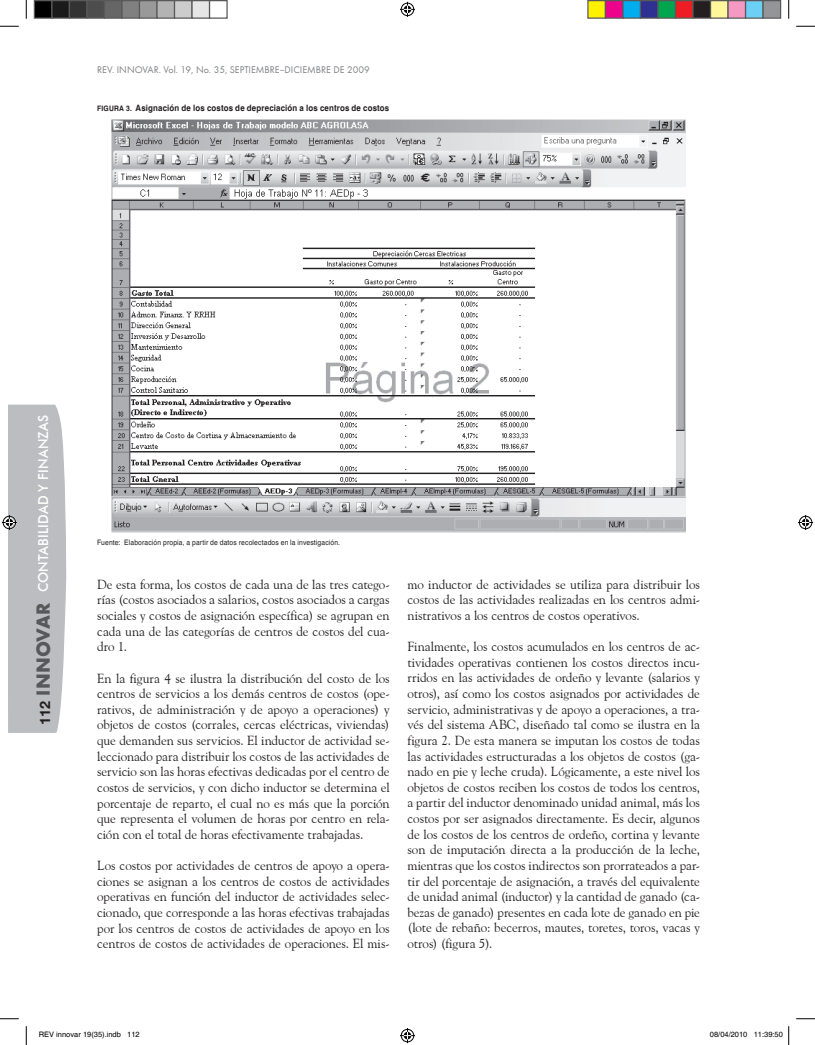
<style>
.page{position:relative;width:815px;height:1045px;background:#fff}
.page>*{position:absolute;margin:0;border:0;box-sizing:border-box;transform-origin:0 0}
.t1{font:700 19.62px "Futura TEE";color:#57585a}
.t2{font:500 13.75px "Futura BT";color:#fff;scale:.95 1}
.t3{font:13.12px/15.6px "Goudy Old Style BT";letter-spacing:-.01em;color:#231f20;text-align:justify}
.t4{font:10px "Futura TEE";color:#808285}
.t5{font:700 8.75px "Helvetica";letter-spacing:.02em;color:#231f20;scale:.9 1}
.t6{font:7.5px "Helvetica";letter-spacing:.02em;color:#231f20;scale:.9 1}
.t7{font:7.5px "Helvetica";color:#000}
.s1{font-family:"Cholla Sans"}
.s2{font-size:7.5px}
.s3{font-family:"Helvetica Neue";font-size:14.38px;color:#231f20}
</style>
<div class="page">
<img style="left:111px;top:119px;width:574px;height:413px">
<svg style="left:0;top:25px;width:19px;height:2px"></svg>
<svg style="left:796px;top:25px;width:18px;height:2px"></svg>
<svg style="left:0;top:1018px;width:19px;height:1px"></svg>
<svg style="left:796px;top:1018px;width:18px;height:1px"></svg>
<svg style="left:25px;top:0;width:2px;height:19px"></svg>
<svg style="left:25px;top:1026px;width:2px;height:19px"></svg>
<svg style="left:788px;top:0;width:1px;height:19px"></svg>
<svg style="left:400px;top:2px;width:15px;height:15px"></svg>
<svg style="left:400px;top:1028px;width:15px;height:15px"></svg>
<svg style="left:2px;top:404px;width:64px;height:329px;background:#c4c5c7"></svg>
<svg style="left:798px;top:515px;width:14px;height:15px"></svg>
<div style="left:34px;top:1px;width:18px;height:17px;background:#000"></div>
<div style="left:34px;top:0;width:18px;height:19px;border:1px solid #595959"></div>
<div style="left:52px;top:1px;width:17px;height:17px;background:#1a1a1a"></div>
<div style="left:51px;top:0;width:19px;height:19px;border:1px solid #595959"></div>
<div style="left:69px;top:1px;width:18px;height:17px;background:#333"></div>
<div style="left:69px;top:0;width:19px;height:19px;border:1px solid #595959"></div>
<div style="left:87px;top:1px;width:17px;height:17px;background:#4d4d4d"></div>
<div style="left:86px;top:0;width:19px;height:19px;border:1px solid #595959"></div>
<div style="left:104px;top:1px;width:18px;height:17px;background:#666"></div>
<div style="left:104px;top:0;width:18px;height:19px;border:1px solid #595959"></div>
<div style="left:122px;top:1px;width:17px;height:17px;background:#808080"></div>
<div style="left:121px;top:0;width:19px;height:19px;border:1px solid #595959"></div>
<div style="left:139px;top:1px;width:18px;height:17px;background:#999"></div>
<div style="left:139px;top:0;width:19px;height:19px;border:1px solid #595959"></div>
<div style="left:157px;top:1px;width:17px;height:17px;background:#b3b3b3"></div>
<div style="left:156px;top:0;width:19px;height:19px;border:1px solid #595959"></div>
<div style="left:174px;top:1px;width:18px;height:17px;background:#ccc"></div>
<div style="left:174px;top:0;width:18px;height:19px;border:1px solid #595959"></div>
<div style="left:192px;top:1px;width:17px;height:17px;background:#e6e6e6"></div>
<div style="left:191px;top:0;width:19px;height:19px;border:1px solid #595959"></div>
<div style="left:209px;top:0;width:19px;height:19px;border:1px solid #595959"></div>
<div style="left:587px;top:1px;width:18px;height:17px;background:#fff101"></div>
<div style="left:587px;top:0;width:19px;height:19px;border:1px solid #595959"></div>
<div style="left:605px;top:1px;width:17px;height:17px;background:#ed028c"></div>
<div style="left:604px;top:0;width:19px;height:19px;border:1px solid #595959"></div>
<div style="left:622px;top:1px;width:18px;height:17px;background:#00aeef"></div>
<div style="left:622px;top:0;width:19px;height:19px;border:1px solid #595959"></div>
<div style="left:640px;top:1px;width:17px;height:17px;background:#2e3092"></div>
<div style="left:639px;top:0;width:19px;height:19px;border:1px solid #595959"></div>
<div style="left:657px;top:1px;width:18px;height:17px;background:#00a54f"></div>
<div style="left:657px;top:0;width:19px;height:19px;border:1px solid #595959"></div>
<div style="left:675px;top:1px;width:17px;height:17px;background:#ee1d23"></div>
<div style="left:674px;top:0;width:19px;height:19px;border:1px solid #595959"></div>
<div style="left:692px;top:1px;width:18px;height:17px;background:#231f20"></div>
<div style="left:692px;top:0;width:19px;height:19px;border:1px solid #595959"></div>
<div style="left:710px;top:1px;width:17px;height:17px;background:#fff79a"></div>
<div style="left:709px;top:0;width:19px;height:19px;border:1px solid #595959"></div>
<div style="left:727px;top:1px;width:18px;height:17px;background:#f499c2"></div>
<div style="left:727px;top:0;width:19px;height:19px;border:1px solid #595959"></div>
<div style="left:745px;top:1px;width:17px;height:17px;background:#6bcff6"></div>
<div style="left:744px;top:0;width:19px;height:19px;border:1px solid #595959"></div>
<div style="left:762px;top:1px;width:18px;height:17px;background:#939598"></div>
<div style="left:762px;top:0;width:19px;height:19px;border:1px solid #595959"></div>
<svg style="left:788px;top:1026px;width:1px;height:19px"></svg>
<p class="t4" style="left:97px;top:64px;width:274px">REV. INNOVAR. VOL. 19, NO. 35, SEPTIEMBRE<span class="s1">–</span>DICIEMBRE DE 2009</p>
<p class="t5" style="left:97px;top:102px;width:326px"><span class="s2">FIGURA 3.</span> Asignación de los costos de depreciación a los centros de costos</p>
<p class="t2" style="left:35px;top:592px;width:188px;rotate:-90deg">CONTABILIDAD Y FINANZAS</p>
<h1 class="t1" style="left:31px;top:725px;width:122px;rotate:-90deg"><span class="s3">112</span> innovar</h1>
<p class="t6" style="left:97px;top:538px;width:271px">Fuente: Elaboración propia, a partir de datos recolectados en la investigación.</p>
<p class="t3" style="left:97px;top:576px;width:294px">De esta forma, los costos de cada una de las tres catego&shy;rías (costos asociados a salarios, costos asociados a cargas sociales y costos de asignación específica) se agrupan en cada una de las categorías de centros de costos del cua&shy;dro 1.</p>
<p class="t3" style="left:97px;top:670px;width:294px">En la figura 4 se ilustra la distribución del costo de los centros de servicios a los demás centros de costos (ope&shy;rativos, de administración y de apoyo a operaciones) y objetos de costos (corrales, cercas eléctricas, viviendas) que demanden sus servicios. El inductor de actividad se&shy;leccionado para distribuir los costos de las actividades de servicio son las horas efectivas dedicadas por el centro de costos de servicios, y con dicho inductor se determina el porcentaje de reparto, el cual no es más que la porción que representa el volumen de horas por centro en rela&shy;ción con el total de horas efectivamente trabajadas.</p>
<p class="t3" style="left:97px;top:857px;width:294px">Los costos por actividades de centros de apoyo a opera&shy;ciones se asignan a los centros de costos de actividades operativas en función del inductor de actividades selec&shy;cionado, que corresponde a las horas efectivas trabajadas por los centros de costos de actividades de apoyo en los centros de costos de actividades de operaciones. El mis-</p>
<p class="t3" style="left:407px;top:576px;width:294px">mo inductor de actividades se utiliza para distribuir los costos de las actividades realizadas en los centros admi&shy;nistrativos a los centros de costos operativos.</p>
<p class="t3" style="left:407px;top:638px;width:294px">Finalmente, los costos acumulados en los centros de ac&shy;tividades operativas contienen los costos directos incu&shy;rridos en las actividades de ordeño y levante (salarios y otros), así como los costos asignados por actividades de servicio, administrativas y de apoyo a operaciones, a tra&shy;vés del sistema ABC, diseñado tal como se ilustra en la figura 2. De esta manera se imputan los costos de todas las actividades estructuradas a los objetos de costos (ga&shy;nado en pie y leche cruda). Lógicamente, a este nivel los objetos de costos reciben los costos de todos los centros, a partir del inductor denominado unidad animal, más los costos por ser asignados directamente. Es decir, algunos de los costos de los centros de ordeño, cortina y levante son de imputación directa a la producción de la leche, mientras que los costos indirectos son prorrateados a par&shy;tir del porcentaje de asignación, a través del equivalente de unidad animal (inductor) y la cantidad de ganado (ca&shy;bezas de ganado) presentes en cada lote de ganado en pie (lote de rebaño: becerros, mautes, toretes, toros, vacas y otros) (figura 5).</p>
<p class="t7" style="left:39px;top:1030px;width:102px">REV innovar 19(35).indb 112</p>
<p class="t7" style="left:709px;top:1030px;width:74px">08/04/2010 11:39:50</p>
</div>
